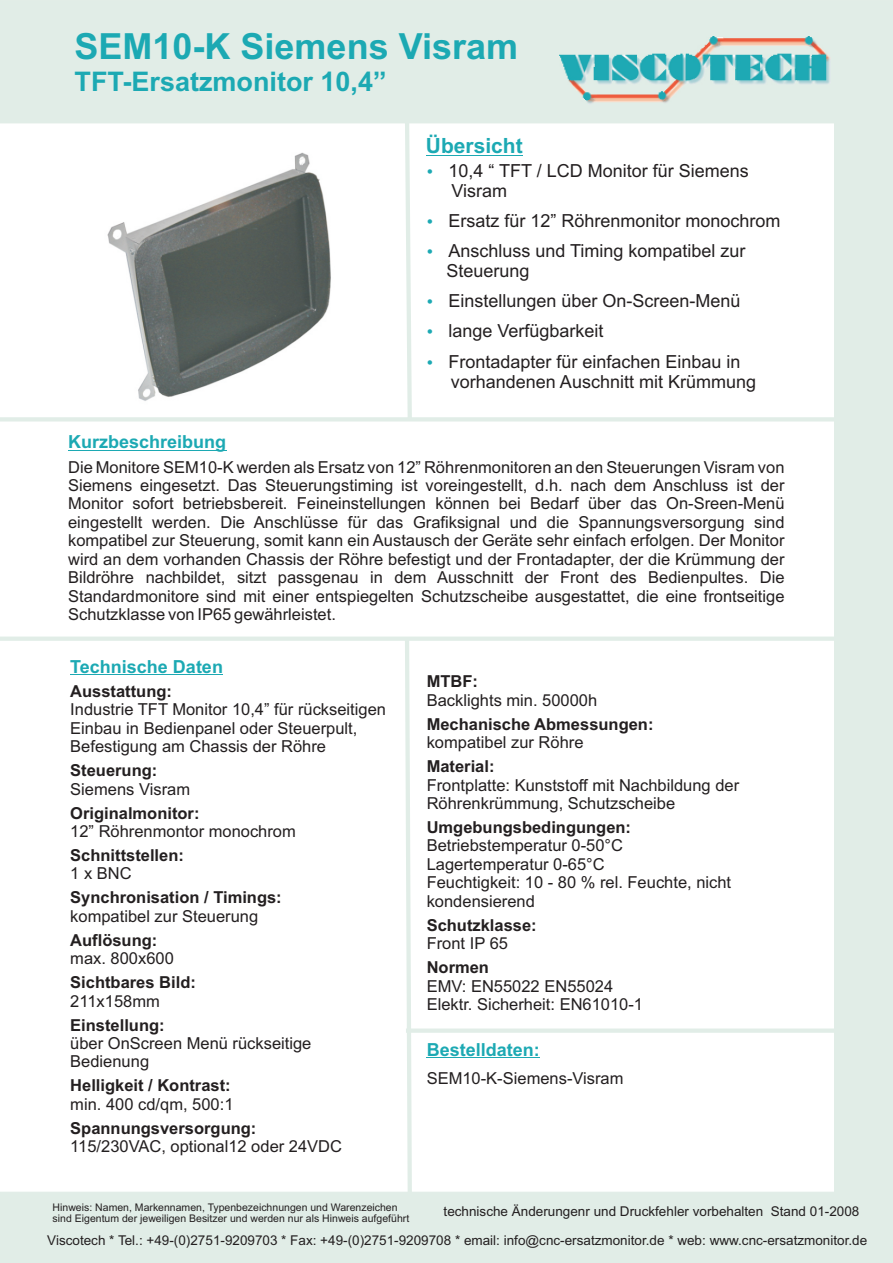
<style>
.page{position:relative;width:893px;height:1263px;background:#fff}
.page>*{position:absolute;margin:0;border:0;box-sizing:border-box;transform-origin:0 0}
.t1{font:700 36px "Arial";color:#1ca9b3}
.t2{font:700 27px "Arial";color:#1ca9b3}
.t3{font:700 21px "Arial";color:#1ca9b3}
.t4{font:18px/30.2px "Arial";color:#231f20}
.t5{font:700 18px "Arial";color:#1ca9b3}
.t6{font:16.5px/18.5px "Arial";color:#231f20}
.t7{font:700 16.5px "Arial";color:#231f20}
.t8{font:13.5px "Arial";color:#231f20}
.t9{font:10.5px/11.7px "Arial";color:#231f20}
</style>
<div class="page">
<img style="left:107px;top:152px;width:224px;height:249px">
<div style="left:834px;top:123px;width:59px;height:1069px;background:#e1ede7"></div>
<div style="left:0;top:0;width:893px;height:123px;background:#e1ede7"></div>
<img style="left:560px;top:37px;width:270px;height:67px">
<hr style="left:0;top:417px;width:855px;height:4px;background:#e1ede7">
<hr style="left:427px;top:1057px;width:113px;height:1px;background:#1ca9b3">
<svg style="left:405px;top:641px;width:7px;height:551px"></svg>
<div style="left:0;top:636px;width:855px;height:5px;background:#e1ede7"></div>
<div style="left:406px;top:1028px;width:446px;height:5px;background:#e1ede7"></div>
<hr style="left:426px;top:155px;width:97px;height:1px;background:#1ca9b3">
<svg style="left:403px;top:100px;width:11px;height:322px"></svg>
<hr style="left:68px;top:450px;width:158px;height:1px;background:#1ca9b3">
<hr style="left:70px;top:674px;width:153px;height:1px;background:#1ca9b3">
<div style="left:0;top:1192px;width:893px;height:71px;background:#e1ede7"></div>
<h1 class="t1" style="left:75px;top:33px;width:445px">SEM10-K Siemens Visram</h1>
<h2 class="t2" style="left:75px;top:71px;width:314px">TFT-Ersatzmonitor 10,4”</h2>
<p class="t3" style="left:426px;top:137px;width:98px">Übersicht</p>
<p class="t4" style="left:448px;top:162px;width:302px;line-height:20.1px">10,4 “ TFT / LCD Monitor für Siemens<br>Visram</p>
<p class="t4" style="left:448px;top:207px;width:334px">Ersatz für 12” Röhrenmonitor monochrom<br>Anschluss und Timing kompatibel zur</p>
<p class="t4" style="left:446px;top:257px;width:296px">Steuerung<br>Einstellungen über On-Screen-Menü lange Verfügbarkeit<br>Frontadapter für einfachen Einbau in</p>
<p class="t4" style="left:451px;top:368px;width:307px">vorhandenen Auschnitt mit Krümmung</p>
<p class="t5" style="left:68px;top:435px;width:160px">Kurzbeschreibung</p>
<p class="t6" style="left:68px;top:459px;width:718px;text-align:justify">Die Monitore SEM10-K werden als Ersatz von 12” Röhrenmonitoren an den Steuerungen Visram von Siemens eingesetzt. Das Steuerungstiming ist voreingestellt, d.h. nach dem Anschluss ist der Monitor sofort betriebsbereit. Feineinstellungen können bei Bedarf über das On-Sreen-Menü eingestellt werden. Die Anschlüsse für das Grafiksignal und die Spannungsversorgung sind kompatibel zur Steuerung, somit kann ein Austausch der Geräte sehr einfach erfolgen. Der Monitor wird an dem vorhanden Chassis der Röhre befestigt und der Frontadapter, der die Krümmung der Bildröhre nachbildet, sitzt passgenau in dem Ausschnitt der Front des Bedienpultes. Die Standardmonitore sind mit einer entspiegelten Schutzscheibe ausgestattet, die eine frontseitige Schutzklasse von IP65 gewährleistet.</p>
<p class="t5" style="left:70px;top:659px;width:154px">Technische Daten</p>
<p class="t7" style="left:70px;top:685px;width:103px">Ausstattung:</p>
<p class="t6" style="left:70px;top:702px;width:317px">Industrie TFT Monitor 10,4” für rückseitigen<br>Einbau in Bedienpanel oder Steuerpult,<br>Befestigung am Chassis der Röhre</p>
<p class="t7" style="left:70px;top:764px;width:89px">Steuerung:</p>
<p class="t6" style="left:70px;top:781px;width:121px">Siemens Visram</p>
<p class="t7" style="left:70px;top:806px;width:131px">Originalmonitor:</p>
<p class="t6" style="left:70px;top:823px;width:227px">12” Röhrenmontor monochrom</p>
<p class="t7" style="left:70px;top:849px;width:115px">Schnittstellen:</p>
<p class="t6" style="left:70px;top:866px;width:63px">1 x BNC</p>
<p class="t7" style="left:70px;top:891px;width:213px">Synchronisation / Timings:</p>
<p class="t6" style="left:70px;top:908px;width:190px">kompatibel zur Steuerung</p>
<p class="t7" style="left:70px;top:934px;width:89px">Auflösung:</p>
<p class="t6" style="left:70px;top:951px;width:105px">max. 800x600</p>
<p class="t7" style="left:70px;top:976px;width:127px">Sichtbares Bild:</p>
<p class="t6" style="left:70px;top:993px;width:91px">211x158mm</p>
<p class="t7" style="left:70px;top:1018px;width:96px">Einstellung:</p>
<p class="t6" style="left:70px;top:1035px;width:243px">über OnScreen Menü rückseitige<br>Bedienung</p>
<p class="t7" style="left:70px;top:1079px;width:162px">Helligkeit / Kontrast:</p>
<p class="t6" style="left:70px;top:1096px;width:165px">min. 400 cd/qm, 500:1</p>
<p class="t7" style="left:70px;top:1122px;width:188px">Spannungsversorgung:</p>
<p class="t6" style="left:70px;top:1139px;width:273px">115/230VAC, optional12 oder 24VDC</p>
<p class="t7" style="left:427px;top:675px;width:53px">MTBF:</p>
<p class="t6" style="left:427px;top:692px;width:172px">Backlights min. 50000h</p>
<p class="t7" style="left:427px;top:718px;width:228px">Mechanische Abmessungen:</p>
<p class="t6" style="left:427px;top:735px;width:158px">kompatibel zur Röhre</p>
<p class="t7" style="left:427px;top:760px;width:69px">Material:</p>
<p class="t6" style="left:427px;top:777px;width:314px">Frontplatte: Kunststoff mit Nachbildung der<br>Röhrenkrümmung, Schutzscheibe</p>
<p class="t7" style="left:427px;top:821px;width:206px">Umgebungsbedingungen:</p>
<p class="t6" style="left:427px;top:838px;width:306px">Betriebstemperatur 0-50°C<br>Lagertemperatur 0-65°C<br>Feuchtigkeit: 10 - 80 % rel. Feuchte, nicht kondensierend</p>
<p class="t7" style="left:427px;top:919px;width:112px">Schutzklasse:</p>
<p class="t6" style="left:427px;top:936px;width:83px">Front IP 65</p>
<p class="t7" style="left:427px;top:961px;width:64px">Normen</p>
<p class="t6" style="left:427px;top:978px;width:218px">EMV: EN55022 EN55024<br>Elektr. Sicherheit: EN61010-1</p>
<p class="t5" style="left:427px;top:1042px;width:115px">Bestelldaten:</p>
<p class="t6" style="left:427px;top:1070px;width:198px">SEM10-K-Siemens-Visram</p>
<p class="t9" style="left:53px;top:1202px;width:358px">Hinweis: Namen, Markennamen, Typenbezeichnungen und Warenzeichen sind Eigentum der jeweiligen Besitzer und werden nur als Hinweis aufgeführt</p>
<p class="t8" style="left:47px;top:1235px;width:821px">Viscotech * Tel.: +49-(0)2751-9209703 * Fax: +49-(0)2751-9209708 * email: info@cnc-ersatzmonitor.de * web: www.cnc-ersatzmonitor.de</p>
<p class="t8" style="left:444px;top:1206px;width:417px">technische Änderungenr und Druckfehler vorbehalten Stand 01-2008</p>
</div>
